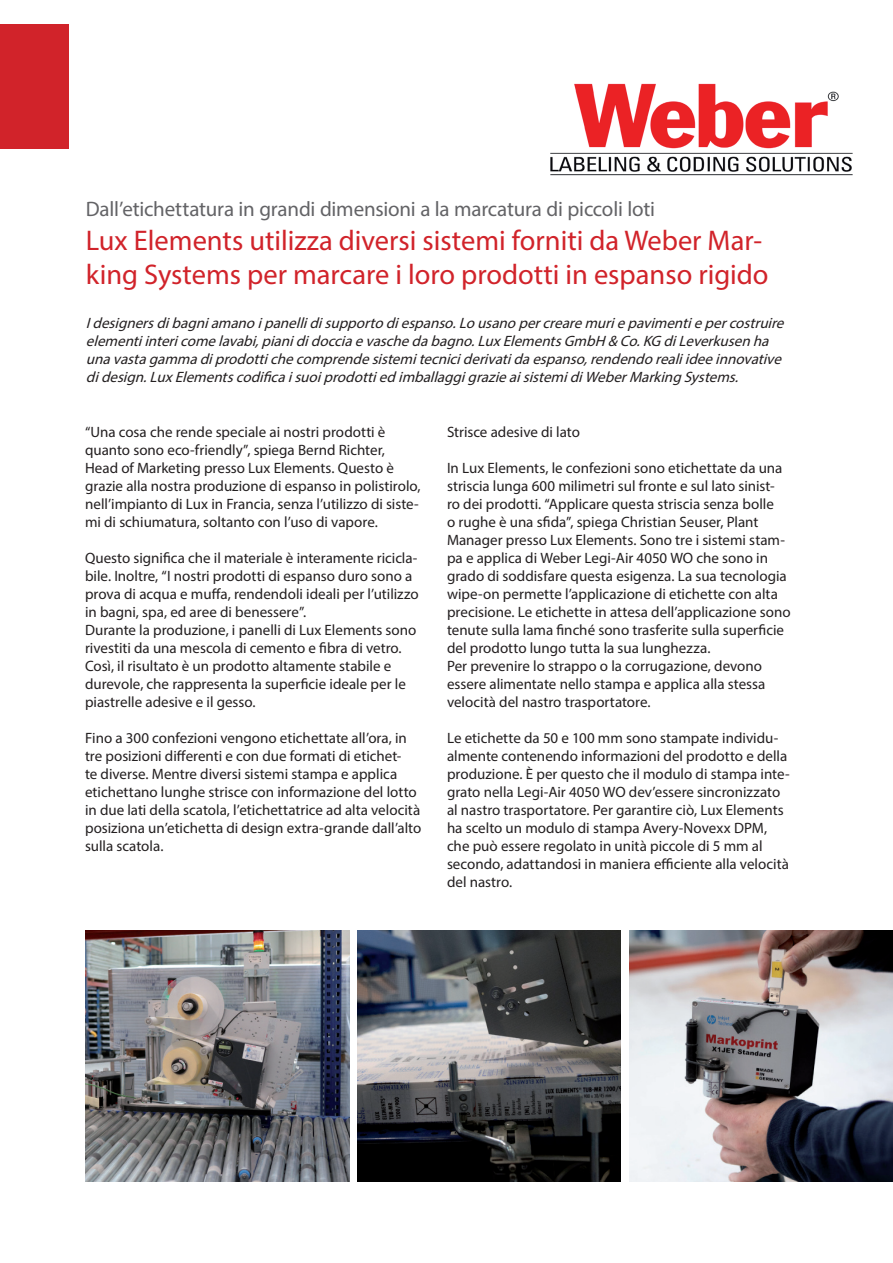
<style>
.page{position:relative;width:893px;height:1263px;background:#fff}
.page>*{position:absolute;margin:0;border:0;box-sizing:border-box;transform-origin:0 0}
.t1{font:28.5px/34.2px "Myriad Pro";color:#d1232a}
.t2{font:21px "Myriad Pro";letter-spacing:-.01em;color:#636366}
.t3{font:15px/18px "Myriad Pro";color:#231f20}
.t4{font:italic 15px/18px "Myriad Pro";color:#231f20}
</style>
<div class="page">
<div style="left:0;top:24px;width:68px;height:125px;background:#d1232a"></div>
<img style="left:550px;top:83px;width:303px;height:93px">
<img style="left:86px;top:930px;width:264px;height:251px">
<img style="left:357px;top:930px;width:264px;height:251px">
<img style="left:629px;top:930px;width:264px;height:251px">
<h2 class="t2" style="left:86px;top:196px;width:571px">Dall’etichettatura in grandi dimensioni a la marcatura di piccoli loti</h2>
<h1 class="t1" style="left:86px;top:223px;width:684px">Lux Elements utilizza diversi sistemi forniti da Weber Mar&shy;king Systems per marcare i loro prodotti in espanso rigido</h1>
<p class="t4" style="left:86px;top:314px;width:704px">Idesignersdibagniamanoipanellidisupportodiespanso.Lousanopercrearemuriepavimentiepercostruire elementiintericomelavabi,pianididocciaevaschedabagno.LuxElementsGmbH &amp; Co.KG diLeverkusenha unavastagammadiprodottichecomprendesistemitecniciderivatidaespanso,rendendorealiideeinnovative didesign.LuxElementscodificaisuoiprodottiedimballaggigrazieaisistemidiWeberMarkingSystems.</p>
<p class="t3" style="left:85px;top:422px;width:337px">“Una cosa che rende speciale ai nostri prodotti è quanto sono eco-friendly”, spiega Bernd Richter, Head of Marketing presso Lux Elements. Questo è grazie alla nostra produzione di espanso in polistirolo, nell’impianto di Lux in Francia, senza l’utilizzo di siste&shy;mi di schiumatura, soltanto con l’uso di vapore.</p>
<p class="t3" style="left:85px;top:548px;width:335px">Questo significa che il materiale è interamente ricicla&shy;bile. Inoltre, “I nostri prodotti di espanso duro sono a prova di acqua e muffa, rendendoli ideali per l’utilizzo in bagni, spa, ed aree di benessere”.<br>Durante la produzione, i panelli di Lux Elements sono rivestiti da una mescola di cemento e fibra di vetro.<br>Così, il risultato è un prodotto altamente stabile e durevole, che rappresenta la superficie ideale per le piastrelle adesive e il gesso.</p>
<p class="t3" style="left:85px;top:728px;width:338px">Fino a 300 confezioni vengono etichettate all’ora, in tre posizioni differenti e con due formati di etichet-<br>te diverse. Mentre diversi sistemi stampa e applica etichettano lunghe strisce con informazione del lotto in due lati della scatola, l’etichettatrice ad alta velocità posiziona un’etichetta di design extra-grande dall’alto sulla scatola.</p>
<p class="t3" style="left:447px;top:422px;width:134px">Strisce adesive di lato</p>
<p class="t3" style="left:447px;top:458px;width:345px">In Lux Elements, le confezioni sono etichettate da una striscia lunga 600 milimetri sul fronte e sul lato sinist&shy;ro dei prodotti. “Applicare questa striscia senza bolle<br>o rughe è una sfida”, spiega Christian Seuser, Plant Manager presso Lux Elements. Sono tre i sistemi stam&shy;pa e applica di Weber Legi-Air 4050 WO che sono in grado di soddisfare questa esigenza. La sua tecnologia wipe-on permette l’applicazione di etichette con alta precisione. Le etichette in attesa dell’applicazione sono tenute sulla lama finché sono trasferite sulla superficie del prodotto lungo tutta la sua lunghezza.<br>Per prevenire lo strappo o la corrugazione, devono essere alimentate nello stampa e applica alla stessa velocità del nastro trasportatore.</p>
<p class="t3" style="left:447px;top:728px;width:344px">Le etichette da 50 e 100 mm sono stampate individu&shy;almente contenendo informazioni del prodotto e della produzione. È per questo che il modulo di stampa inte&shy;grato nella Legi-Air 4050 WO dev’essere sincronizzato al nastro trasportatore. Per garantire ciò, Lux Elements ha scelto un modulo di stampa Avery-Novexx DPM, che può essere regolato in unità piccole di 5 mm al secondo, adattandosi in maniera efficiente alla velocità del nastro.</p>
</div>
